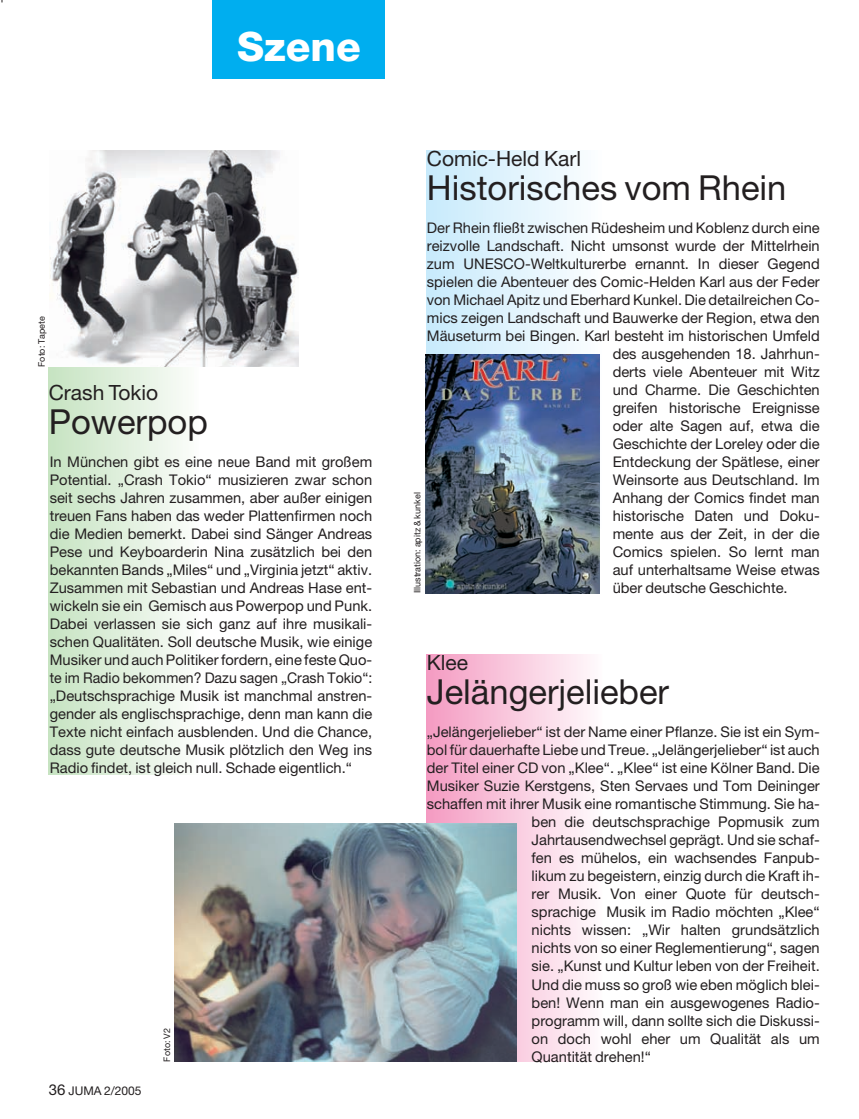
<style>
.page{position:relative;width:859px;height:1119px;background:#fff}
.page>*{position:absolute;margin:0;border:0;box-sizing:border-box;transform-origin:0 0}
.t1{font:800 40.5px "Helvetica Neue";color:#fff}
.t2{font:34.5px "Helvetica Neue";color:#231f20}
.t3{font:21px "Helvetica Neue";color:#231f20}
.t4{font:14.7px/18px "Helvetica Neue";color:#231f20;text-align:justify}
.t5{font:12px "Helvetica Neue";color:#231f20}
.t6{font:9px "Helvetica Neue";color:#231f20}
.s1{font-size:15px}
</style>
<div class="page">
<img style="left:1px;top:0;width:599px;height:1062px">
<h1 class="t1" style="left:237px;top:32px;width:125px">Szene</h1>
<p class="t6" style="left:38px;top:367px;width:52px;rotate:-90deg">Foto: Tapete</p>
<h3 class="t3" style="left:49px;top:385px;width:111px">Crash Tokio</h3>
<h2 class="t2" style="left:49px;top:409px;width:160px">Powerpop</h2>
<p class="t4" style="left:50px;top:454px;width:324px">In München gibt es eine neue Band mit großem Potential. „Crash Tokio“ musizieren zwar schon seit sechs Jahren zusammen, aber außer einigen treuen Fans haben das weder Plattenfirmen noch die Medien bemerkt. Dabei sind Sänger Andreas Pese und Keyboarderin Nina zusätzlich bei den bekannten Bands „Miles“ und „Virginia jetzt“ aktiv.<br>Zusammen mit Sebastian und Andreas Hase ent&shy;wickeln sie ein Gemisch aus Powerpop und Punk.<br>Dabei verlassen sie sich ganz auf ihre musikali&shy;schen Qualitäten. Soll deutsche Musik, wie einige Musiker und auch Politiker fordern, eine feste Quo&shy;te im Radio bekommen? Dazu sagen „Crash Tokio“: „Deutschsprachige Musik ist manchmal anstren&shy;gender als englischsprachige, denn man kann die Texte nicht einfach ausblenden. Und die Chance, dass gute deutsche Musik plötzlich den Weg ins Radio findet, ist gleich null. Schade eigentlich.“</p>
<p class="t5" style="left:49px;top:1086px;width:94px"><span class="s1">36</span> JUMA 2/2005</p>
<p class="t6" style="left:164px;top:1061px;width:35px;rotate:-90deg">Foto: V2</p>
<h3 class="t3" style="left:427px;top:151px;width:156px">Comic-Held Karl</h3>
<h2 class="t2" style="left:427px;top:175px;width:361px">Historisches vom Rhein</h2>
<p class="t4" style="left:427px;top:220px;width:394px">Der Rhein fließt zwischen Rüdesheim und Koblenz durch eine</p>
<p class="t4" style="left:427px;top:238px;width:394px">reizvolle Landschaft. Nicht umsonst wurde der Mittelrhein</p>
<p class="t4" style="left:427px;top:256px;width:394px">zum UNESCO-Weltkulturerbe ernannt. In dieser Gegend</p>
<p class="t4" style="left:427px;top:274px;width:394px">spielen die Abenteuer des Comic-Helden Karl aus der Feder</p>
<p class="t4" style="left:427px;top:292px;width:394px">von Michael Apitz und Eberhard Kunkel. Die detailreichen Co-</p>
<p class="t4" style="left:427px;top:310px;width:394px">mics zeigen Landschaft und Bauwerke der Region, etwa den</p>
<p class="t4" style="left:427px;top:328px;width:394px">Mäuseturm bei Bingen. Karl besteht im historischen Umfeld</p>
<p class="t4" style="left:612px;top:346px;width:209px">des ausgehenden 18. Jahrhun-</p>
<p class="t4" style="left:612px;top:364px;width:209px">derts viele Abenteuer mit Witz</p>
<p class="t4" style="left:612px;top:382px;width:209px">und Charme. Die Geschichten</p>
<p class="t4" style="left:612px;top:400px;width:209px">greifen historische Ereignisse</p>
<p class="t4" style="left:612px;top:418px;width:209px">oder alte Sagen auf, etwa die</p>
<p class="t4" style="left:612px;top:436px;width:209px">Geschichte der Loreley oder die</p>
<p class="t4" style="left:612px;top:454px;width:209px">Entdeckung der Spätlese, einer</p>
<p class="t4" style="left:612px;top:472px;width:209px">Weinsorte aus Deutschland. Im</p>
<p class="t4" style="left:612px;top:490px;width:209px">Anhang der Comics findet man</p>
<p class="t4" style="left:612px;top:508px;width:209px">historische Daten und Doku-</p>
<p class="t4" style="left:612px;top:526px;width:209px">mente aus der Zeit, in der die</p>
<p class="t4" style="left:612px;top:544px;width:209px">Comics spielen. So lernt man</p>
<p class="t4" style="left:612px;top:562px;width:209px">auf unterhaltsame Weise etwas</p>
<p class="t4" style="left:612px;top:580px;width:176px">über deutsche Geschichte.</p>
<p class="t6" style="left:414px;top:593px;width:102px;rotate:-90deg">Illustration: apitz &amp; kunkel</p>
<h3 class="t3" style="left:427px;top:655px;width:43px">Klee</h3>
<h2 class="t2" style="left:427px;top:679px;width:244px">Jelängerjelieber</h2>
<p class="t4" style="left:427px;top:724px;width:394px">„Jelängerjelieber“ ist der Name einer Pflanze. Sie ist ein Sym-</p>
<p class="t4" style="left:427px;top:742px;width:394px">bol für dauerhafte Liebe und Treue. „Jelängerjelieber“ ist auch</p>
<p class="t4" style="left:427px;top:760px;width:394px">der Titel einer CD von „Klee“. „Klee“ ist eine Kölner Band. Die</p>
<p class="t4" style="left:427px;top:778px;width:394px">Musiker Suzie Kerstgens, Sten Servaes und Tom Deininger</p>
<p class="t4" style="left:427px;top:796px;width:394px">schaffen mit ihrer Musik eine romantische Stimmung. Sie ha-</p>
<p class="t4" style="left:531px;top:814px;width:290px">ben die deutschsprachige Popmusik zum</p>
<p class="t4" style="left:531px;top:832px;width:290px">Jahrtausendwechsel geprägt. Und sie schaf-</p>
<p class="t4" style="left:531px;top:850px;width:290px">fen es mühelos, ein wachsendes Fanpub-</p>
<p class="t4" style="left:531px;top:868px;width:290px">likum zu begeistern, einzig durch die Kraft ih-</p>
<p class="t4" style="left:531px;top:886px;width:290px">rer Musik. Von einer Quote für deutsch-</p>
<p class="t4" style="left:531px;top:904px;width:290px">sprachige Musik im Radio möchten „Klee“</p>
<p class="t4" style="left:531px;top:922px;width:290px">nichts wissen: „Wir halten grundsätzlich</p>
<p class="t4" style="left:531px;top:940px;width:290px">nichts von so einer Reglementierung“, sagen</p>
<p class="t4" style="left:531px;top:958px;width:290px">sie. „Kunst und Kultur leben von der Freiheit.</p>
<p class="t4" style="left:531px;top:976px;width:290px">Und die muss so groß wie eben möglich blei-</p>
<p class="t4" style="left:531px;top:994px;width:290px">ben! Wenn man ein ausgewogenes Radio-</p>
<p class="t4" style="left:531px;top:1012px;width:290px">programm will, dann sollte sich die Diskussi-</p>
<p class="t4" style="left:531px;top:1030px;width:290px">on doch wohl eher um Qualität als um</p>
<p class="t4" style="left:531px;top:1048px;width:121px">Quantität drehen!“</p>
</div>
